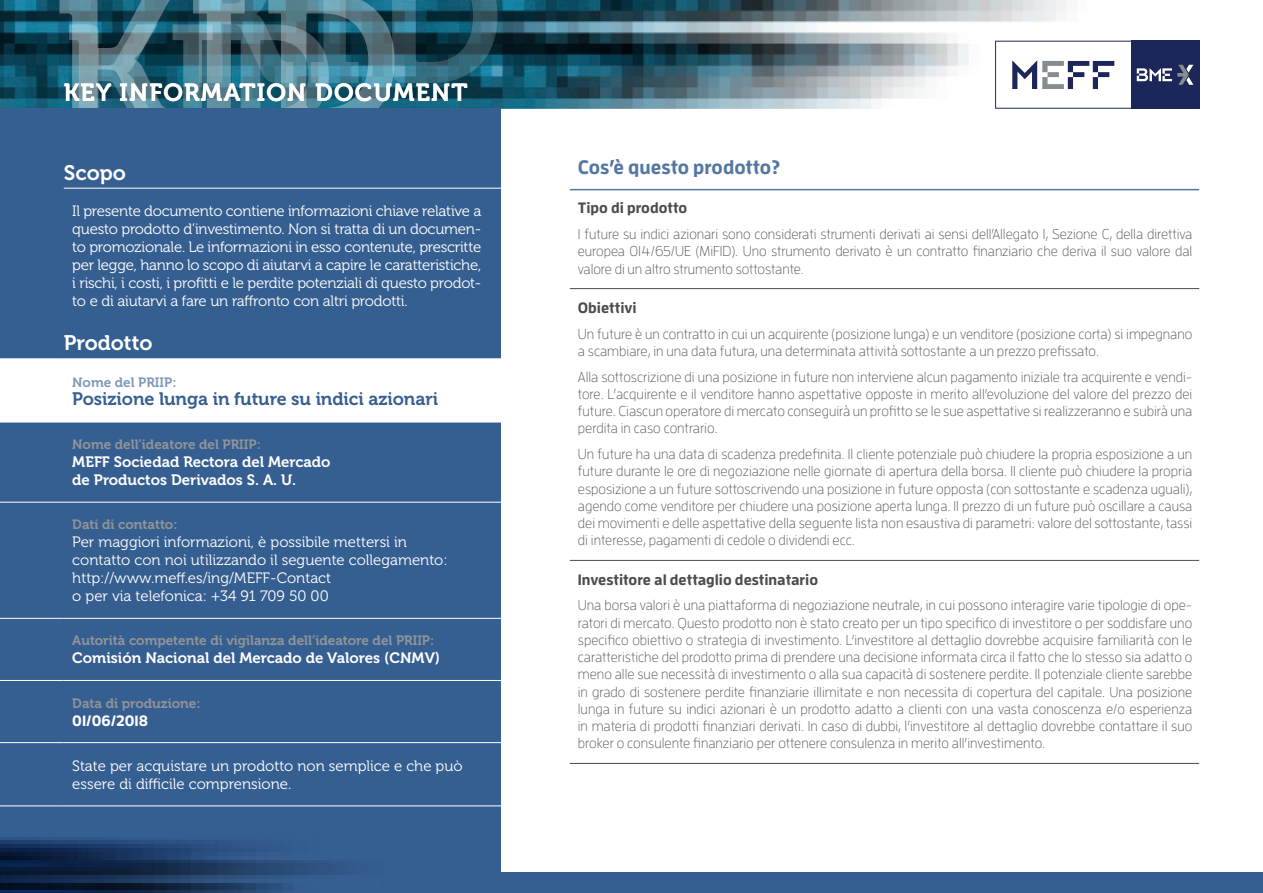
<style>
.page{position:relative;width:1263px;height:893px;background:#fff}
.page>*{position:absolute;margin:0;border:0;box-sizing:border-box;transform-origin:0 0}
.t1{font:24.6px "Museo 700";letter-spacing:.05em;color:#fff}
.Table_Paragraph{font:21px "Museo 700";color:#fff}
.Título_principal_azu{font:700 19.5px "Enzo OT";color:#5477a1}
.Table_Paragraph-2{font:18px "Museo 700";letter-spacing:-.005em;color:#365f91}
.Table_Paragraph-3{font:15px/18px "Museo 300";color:#fff}
.Table_Paragraph-4{font:15px/18px "Museo 700";color:#fff}
.Título_parrafo{font:700 15px "Enzo OT";color:#4b4c4d}
.Table_Paragraph-5{font:700 15px "Enzo OT";color:#fff}
.último_parrafo{font:300 14.25px/17.2px "Enzo OT";color:#4b4c4d;text-align:justify}
.medio_parrafo{font:300 14.25px/17.2px "Enzo OT";color:#4b4c4d}
.Table_Paragraph-6{font:13.5px "Museo 700";color:#939598}
.Table_Paragraph-7{font:13.5px "Museo 700";color:#7c97b8}
</style>
<div class="page">
<img style="left:0;top:0;width:1087px;height:109px">
<svg style="left:60px;top:0;width:437px;height:109px"></svg>
<div style="left:1131px;top:41px;width:68px;height:68px;background:#1d2658"></div>
<svg style="left:995px;top:41px;width:198px;height:68px"></svg>
<hr style="left:570px;top:189px;width:629px;height:1px;background:#5477a1">
<hr style="left:570px;top:288px;width:629px;height:1px;background:#4b4c4d">
<hr style="left:570px;top:560px;width:629px;height:1px;background:#4b4c4d">
<hr style="left:570px;top:763px;width:629px;height:1px;background:#4b4c4d">
<div style="left:0;top:873px;width:1263px;height:20px;background:#365f91"></div>
<div style="left:0;top:109px;width:501px;height:784px;background:#365f91"></div>
<div style="left:0;top:360px;width:501px;height:62px;background:#fff"></div>
<hr style="left:0;top:359px;width:64px;height:1px;background:#fff">
<hr style="left:64px;top:359px;width:437px;height:1px;background:#fff">
<hr style="left:0;top:422px;width:64px;height:1px;background:#fff">
<hr style="left:64px;top:422px;width:437px;height:1px;background:#fff">
<hr style="left:0;top:502px;width:64px;height:1px;background:#fff">
<hr style="left:64px;top:502px;width:437px;height:1px;background:#fff">
<hr style="left:0;top:618px;width:64px;height:1px;background:#fff">
<hr style="left:64px;top:618px;width:437px;height:1px;background:#fff">
<hr style="left:0;top:680px;width:64px;height:1px;background:#fff">
<hr style="left:64px;top:680px;width:437px;height:1px;background:#fff">
<hr style="left:0;top:742px;width:64px;height:1px;background:#fff">
<hr style="left:64px;top:742px;width:437px;height:1px;background:#fff">
<hr style="left:0;top:806px;width:64px;height:1px;background:#fff">
<hr style="left:64px;top:806px;width:437px;height:1px;background:#fff">
<hr style="left:64px;top:188px;width:437px;height:1px;background:#fff">
<p class="t1" style="left:64px;top:79px;width:405px">KEY INFORMATION DOCUMENT</p>
<p class="Table_Paragraph" style="left:64px;top:161px;width:64px">Scopo</p>
<p class="Table_Paragraph-3" style="left:72px;top:203px;width:411px;text-align:justify">Il presente documento contiene informazioni chiave relative a questo prodotto d’investimento. Non si tratta di un documen&shy;to promozionale. Le informazioni in esso contenute, prescritte per legge, hanno lo scopo di aiutarvi a capire le caratteristiche, i rischi, i costi, i profitti e le perdite potenziali di questo prodot&shy;to e di aiutarvi a fare un raffronto con altri prodotti.</p>
<p class="Table_Paragraph" style="left:64px;top:331px;width:90px">Prodotto</p>
<p class="Table_Paragraph-7" style="left:72px;top:375px;width:106px">Nome del PRIIP:</p>
<p class="Table_Paragraph-2" style="left:72px;top:389px;width:367px">Posizione lunga in future su indici azionari</p>
<p class="Table_Paragraph-6" style="left:72px;top:437px;width:190px">Nome dell’ideatore del PRIIP:</p>
<p class="Table_Paragraph-4" style="left:72px;top:453px;width:260px">MEFF Sociedad Rectora del Mercado de Productos Derivados S. A. U.</p>
<p class="Table_Paragraph-6" style="left:72px;top:517px;width:107px">Dati di contatto:</p>
<p class="Table_Paragraph-3" style="left:72px;top:533px;width:377px">Per maggiori informazioni, è possibile mettersi in contatto con noi utilizzando il seguente collegamento: http://www.meff.es/ing/MEFF-Contact<br>o per via telefonica: +34 91 709 50 00</p>
<p class="Table_Paragraph-6" style="left:72px;top:633px;width:363px">Autorità competente di vigilanza dell’ideatore del PRIIP:</p>
<p class="Table_Paragraph-4" style="left:72px;top:649px;width:369px">Comisión Nacional del Mercado de Valores (CNMV)</p>
<p class="Table_Paragraph-6" style="left:72px;top:695px;width:130px">Data di produzione:</p>
<p class="Table_Paragraph-5" style="left:72px;top:711px;width:77px">01/06/2018</p>
<p class="Table_Paragraph-3" style="left:72px;top:757px;width:392px">State per acquistare un prodotto non semplice e che può essere di difficile comprensione.</p>
<p class="Título_principal_azu" style="left:578px;top:155px;width:204px">Cos’è questo prodotto?</p>
<p class="Título_parrafo" style="left:578px;top:199px;width:111px">Tipo di prodotto</p>
<p class="último_parrafo" style="left:578px;top:225px;width:616px">I future su indici azionari sono considerati strumenti derivati ai sensi dell’Allegato I, Sezione C, della direttiva europea 014/65/UE (MiFID). Uno strumento derivato è un contratto finanziario che deriva il suo valore dal valore di un altro strumento sottostante.</p>
<p class="Título_parrafo" style="left:578px;top:298px;width:60px">Obiettivi</p>
<p class="medio_parrafo" style="left:578px;top:325px;width:616px">Un future è un contratto in cui un acquirente (posizione lunga) e un venditore (posizione corta) si impegnano a scambiare, in una data futura, una determinata attività sottostante a un prezzo prefissato.</p>
<p class="medio_parrafo" style="left:578px;top:368px;width:616px;text-align:justify">Alla sottoscrizione di una posizione in future non interviene alcun pagamento iniziale tra acquirente e vendi&shy;tore. L’acquirente e il venditore hanno aspettative opposte in merito all’evoluzione del valore del prezzo dei future. Ciascun operatore di mercato conseguirà un profitto se le sue aspettative si realizzeranno e subirà una perdita in caso contrario.</p>
<p class="último_parrafo" style="left:578px;top:445px;width:616px">Un future ha una data di scadenza predefinita. Il cliente potenziale può chiudere la propria esposizione a un future durante le ore di negoziazione nelle giornate di apertura della borsa. Il cliente può chiudere la propria esposizione a un future sottoscrivendo una posizione in future opposta (con sottostante e scadenza uguali), agendo come venditore per chiudere una posizione aperta lunga. Il prezzo di un future può oscillare a causa dei movimenti e delle aspettative della seguente lista non esaustiva di parametri: valore del sottostante, tassi di interesse, pagamenti di cedole o dividendi ecc.</p>
<p class="Título_parrafo" style="left:578px;top:570px;width:242px">Investitore al dettaglio destinatario</p>
<p class="último_parrafo" style="left:578px;top:596px;width:616px">Una borsa valori è una piattaforma di negoziazione neutrale, in cui possono interagire varie tipologie di ope&shy;ratori di mercato. Questo prodotto non è stato creato per un tipo specifico di investitore o per soddisfare uno specifico obiettivo o strategia di investimento. L’investitore al dettaglio dovrebbe acquisire familiarità con le caratteristiche del prodotto prima di prendere una decisione informata circa il fatto che lo stesso sia adatto o meno alle sue necessità di investimento o alla sua capacità di sostenere perdite. Il potenziale cliente sarebbe in grado di sostenere perdite finanziarie illimitate e non necessita di copertura del capitale. Una posizione lunga in future su indici azionari è un prodotto adatto a clienti con una vasta conoscenza e/o esperienza in materia di prodotti finanziari derivati. In caso di dubbi, l’investitore al dettaglio dovrebbe contattare il suo broker o consulente finanziario per ottenere consulenza in merito all’investimento.</p>
</div>
